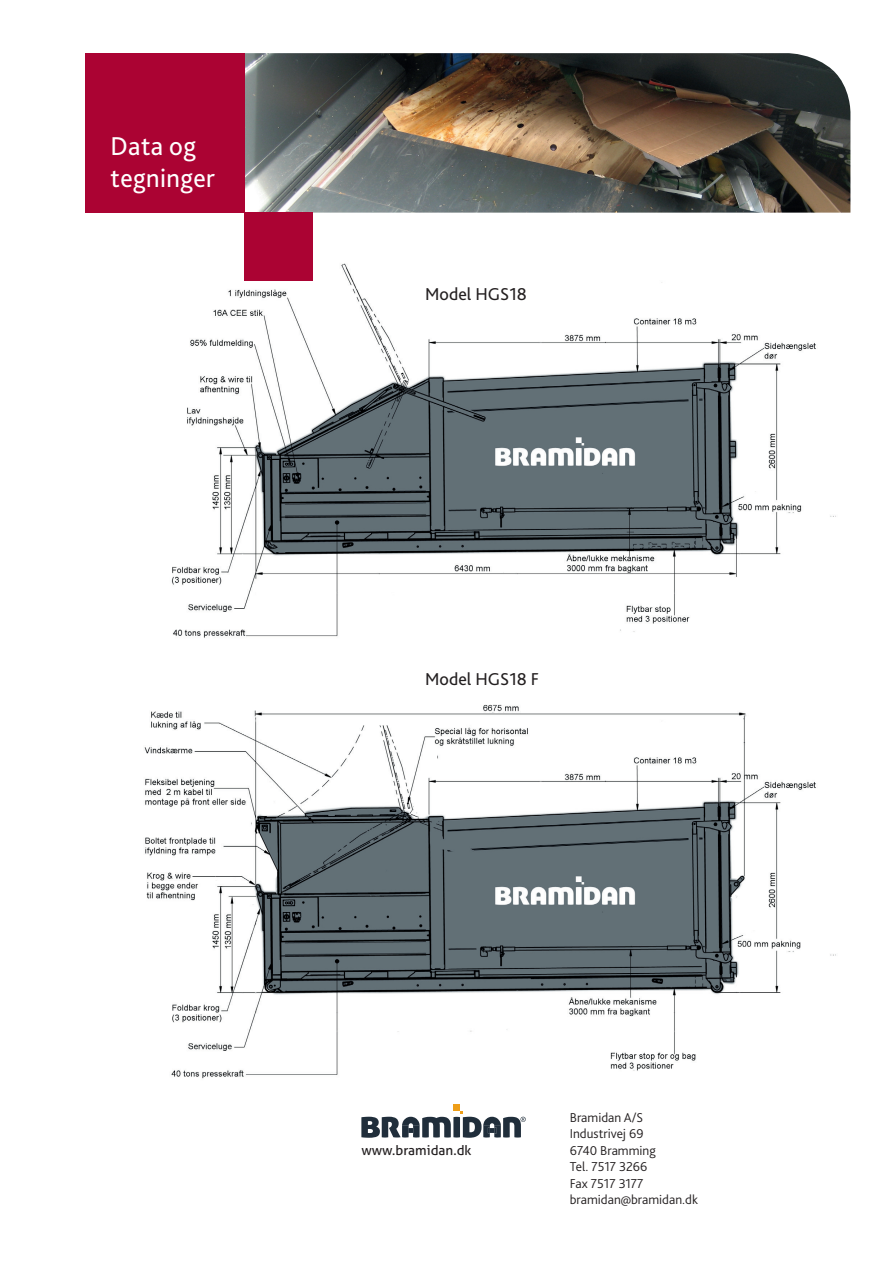
<style>
.page{position:relative;width:893px;height:1263px;background:#fff}
.page>*{position:absolute;margin:0;border:0;box-sizing:border-box;transform-origin:0 0}
.t1{font:27px/32.4px "Bliss Pro";letter-spacing:.015em;color:#fff}
.t2{font:18px "Bliss Pro";color:#231f20}
.t3{font:300 13.5px/16.5px "Bliss Pro";color:#231f20}
.t4{font:13.5px "Aller";color:#231f20}
</style>
<div class="page">
<img style="left:171px;top:263px;width:665px;height:375px">
<img style="left:244px;top:53px;width:607px;height:160px">
<div style="left:85px;top:53px;width:159px;height:160px;background:#ab0333"></div>
<div style="left:244px;top:213px;width:69px;height:68px;background:#ab0333"></div>
<div style="left:453px;top:1104px;width:7px;height:7px;background:#ee9e18"></div>
<svg style="left:361px;top:1111px;width:165px;height:27px"></svg>
<img style="left:144px;top:704px;width:692px;height:375px">
<h1 class="t1" style="left:111px;top:129px;width:106px">Data og tegninger</h1>
<h2 class="t2" style="left:425px;top:283px;width:103px">Model HGS18</h2>
<h2 class="t2" style="left:425px;top:668px;width:115px">Model HGS18 F</h2>
<p class="t4" style="left:361px;top:1142px;width:112px">www.bramidan.dk</p>
<p class="t3" style="left:570px;top:1108px;width:130px">Bramidan A/S<br>Industrivej 69<br>6740 Bramming<br>Tel. 7517 3266<br>Fax 7517 3177 bramidan@bramidan.dk</p>
</div>
